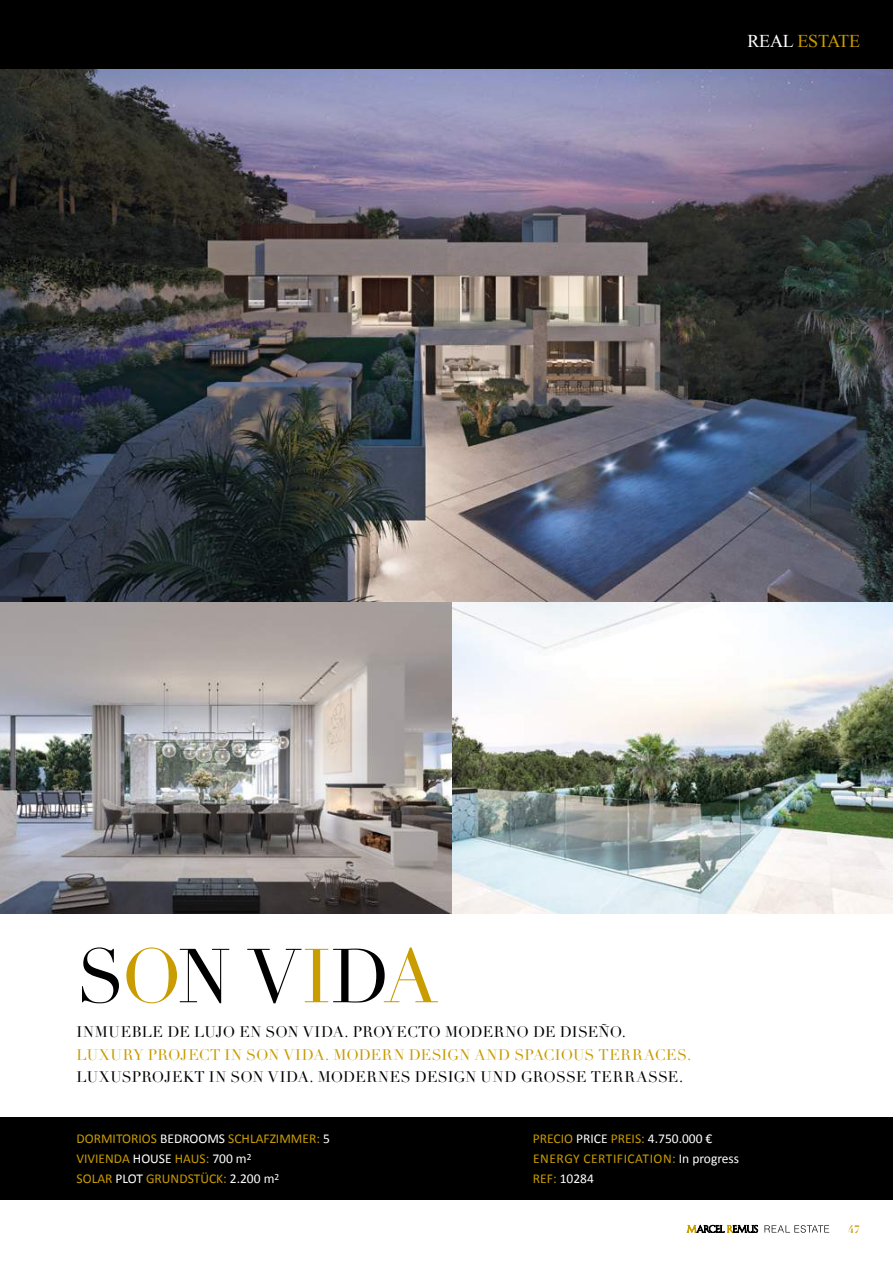
<style>
.page{position:relative;width:893px;height:1263px;background:#fff}
.page>*{position:absolute;margin:0;border:0;box-sizing:border-box;transform-origin:0 0}
.t1{font:75px "Didot";letter-spacing:-.05em;color:#000}
.t2{font:18px "Times New Roman";letter-spacing:-.01em;color:#c99c00}
.t3{font:15px "Didot";letter-spacing:.005em;color:#000}
.t4{font:15px "Didot";color:#c99c00}
.t5{font:13.5px/20px "Calibri";color:#c99c00}
.t6{font:700 10.5px "Didot";color:#c99c00}
.s1{color:#fff}
.s2{color:#c99c00}
</style>
<div class="page">
<img style="left:0;top:601px;width:453px;height:313px">
<img style="left:453px;top:601px;width:440px;height:313px">
<img style="left:0;top:68px;width:893px;height:533px">
<div style="left:0;top:1117px;width:893px;height:82px;background:#000"></div>
<div style="left:0;top:0;width:893px;height:68px;background:#000"></div>
<svg style="left:687px;top:1224px;width:71px;height:9px"></svg>
<svg style="left:764px;top:1225px;width:65px;height:8px"></svg>
<h2 class="t2" style="left:747px;top:28px;width:114px"><span class="s1">REAL</span> ESTATE</h2>
<h1 class="t1" style="left:77px;top:931px;width:363px">S<span class="s2">O</span>N V<span class="s2">I</span>D<span class="s2">A</span></h1>
<p class="t3" style="left:77px;top:1023px;width:551px">INMUEBLE DE LUJO EN SON VIDA. PROYECTO MODERNO DE DISEÑO.</p>
<p class="t4" style="left:77px;top:1045px;width:616px">LUXURY PROJECT IN SON VIDA. MODERN DESIGN AND SPACIOUS TERRACES.</p>
<p class="t3" style="left:77px;top:1067px;width:608px">LUXUSPROJEKT IN SON VIDA. MODERNES DESIGN UND GROSSE TERRASSE.</p>
<p class="t5" style="left:77px;top:1129px;width:255px">DORMITORIOS <span class="s1">BEDROOMS</span> SCHLAFZIMMER: <span class="s1">5<br></span>VIVIENDA <span class="s1">HOUSE</span> HAUS: <span class="s1">700 m</span><sup>2<br></sup>SOLAR <span class="s1">PLOT</span> GRUNDSTÜCK: <span class="s1">2.200 m</span><sup>2</sup></p>
<p class="t5" style="left:533px;top:1129px;width:208px">PRECIO <span class="s1">PRICE</span> PREIS: <span class="s1">4.750.000 €<br></span>ENERGY CERTIFICATION: <span class="s1">In progress<br></span>REF: <span class="s1">10284</span></p>
<p class="t6" style="left:848px;top:1222px;width:13px">47</p>
</div>
